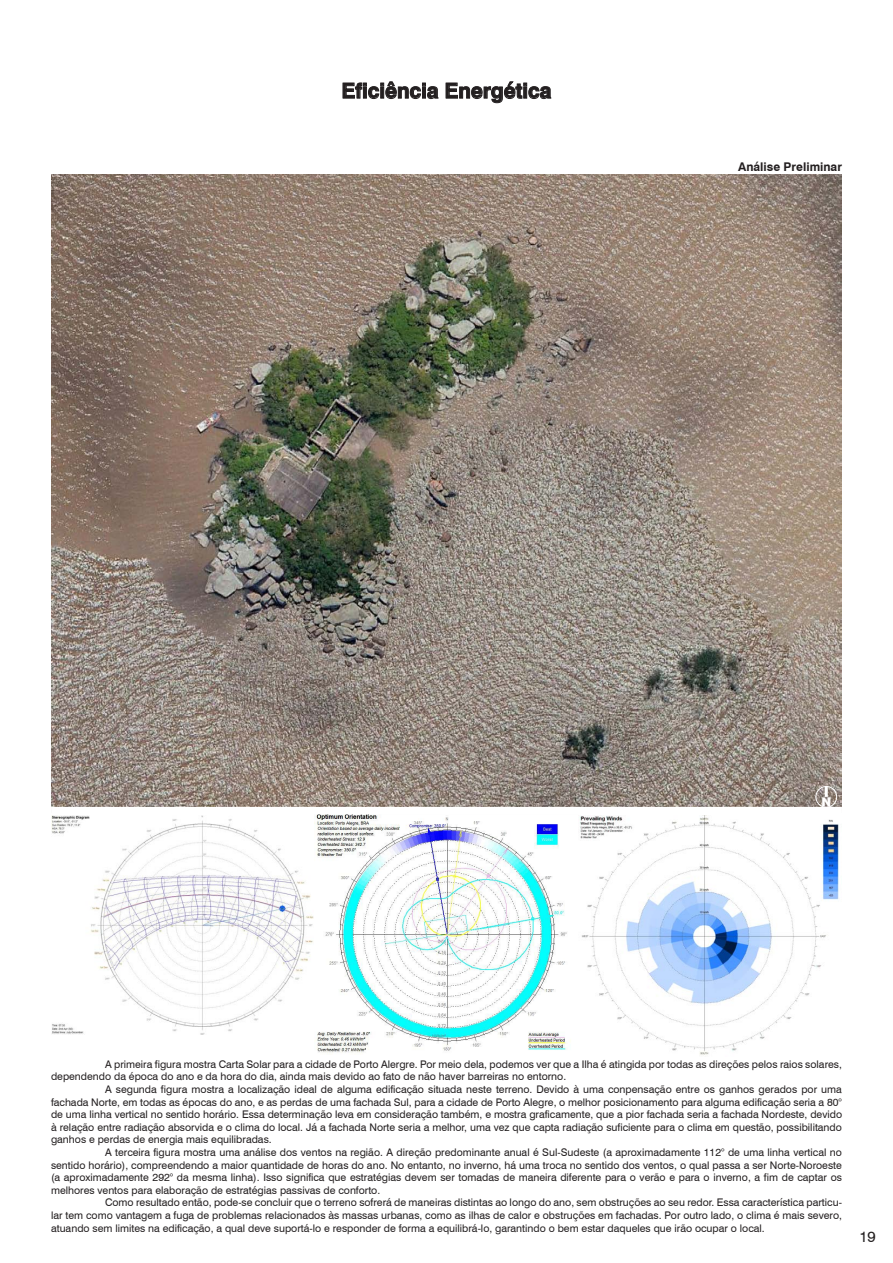
<style>
.page{position:relative;width:893px;height:1263px;background:#fff}
.page>*{position:absolute;margin:0;border:0;box-sizing:border-box;transform-origin:0 0}
.t1{font:700 21px "Swiss 721 BT";color:#231f20}
.t2{font:15px "Swiss 721 BT";color:#231f20}
.t3{font:700 12px "Swiss 721 BT";color:#231f20}
.t4{font:900 12px "Swiss 721 BT";color:#fff}
.t5{font:10.5px "Swiss 721 BT";color:#231f20}
</style>
<div class="page">
<img style="left:51px;top:175px;width:791px;height:632px">
<img style="left:51px;top:815px;width:264px;height:220px">
<img style="left:315px;top:814px;width:256px;height:240px">
<img style="left:580px;top:815px;width:259px;height:240px">
<svg style="left:343px;top:82px;width:95px;height:17px"></svg>
<svg style="left:446px;top:81px;width:105px;height:22px"></svg>
<div style="left:815px;top:786px;width:22px;height:22px;border:1px solid #fff;border-radius:50%"></div>
<svg style="left:825px;top:786px;width:3px;height:11px"></svg>
<h1 class="t1" style="left:342px;top:78px;width:211px">Eficiência Energética</h1>
<p class="t3" style="left:738px;top:160px;width:105px">Análise Preliminar</p>
<p class="t4" style="left:821px;top:794px;width:11px">N</p>
<p class="t5" style="left:105px;top:1058px;width:738px">A primeira figura mostra Carta Solar para a cidade de Porto Alergre. Por meio dela, podemos ver que a Ilha é atingida por todas as direções pelos raios solares,</p>
<p class="t5" style="left:51px;top:1070px;width:517px">dependendo da época do ano e da hora do dia, ainda mais devido ao fato de não haver barreiras no entorno.</p>
<p class="t5" style="left:105px;top:1083px;width:738px">A segunda figura mostra a localização ideal de alguma edificação situada neste terreno. Devido à uma conpensação entre os ganhos gerados por uma</p>
<p class="t5" style="left:51px;top:1095px;width:792px">fachada Norte, em todas as épocas do ano, e as perdas de uma fachada Sul, para a cidade de Porto Alegre, o melhor posicionamento para alguma edificação seria a 80°</p>
<p class="t5" style="left:51px;top:1108px;width:793px">de uma linha vertical no sentido horário. Essa determinação leva em consideração também, e mostra graficamente, que a pior fachada seria a fachada Nordeste, devido</p>
<p class="t5" style="left:51px;top:1121px;width:792px">à relação entre radiação absorvida e o clima do local. Já a fachada Norte seria a melhor, uma vez que capta radiação suficiente para o clima em questão, possibilitando</p>
<p class="t5" style="left:51px;top:1133px;width:222px">ganhos e perdas de energia mais equilibradas.</p>
<p class="t5" style="left:105px;top:1146px;width:738px">A terceira figura mostra uma análise dos ventos na região. A direção predominante anual é Sul-Sudeste (a aproximadamente 112° de uma linha vertical no</p>
<p class="t5" style="left:51px;top:1158px;width:792px">sentido horário), compreendendo a maior quantidade de horas do ano. No entanto, no inverno, há uma troca no sentido dos ventos, o qual passa a ser Norte-Noroeste</p>
<p class="t5" style="left:51px;top:1171px;width:792px">(a aproximadamente 292° da mesma linha). Isso significa que estratégias devem ser tomadas de maneira diferente para o verão e para o inverno, a fim de captar os</p>
<p class="t5" style="left:51px;top:1184px;width:331px">melhores ventos para elaboração de estratégias passivas de conforto.</p>
<p class="t5" style="left:105px;top:1196px;width:738px">Como resultado então, pode-se concluir que o terreno sofrerá de maneiras distintas ao longo do ano, sem obstruções ao seu redor. Essa característica particu-</p>
<p class="t5" style="left:51px;top:1209px;width:792px">lar tem como vantagem a fuga de problemas relacionados às massas urbanas, como as ilhas de calor e obstruções em fachadas. Por outro lado, o clima é mais severo,</p>
<p class="t5" style="left:51px;top:1221px;width:715px">atuando sem limites na edificação, a qual deve suportá-lo e responder de forma a equilibrá-lo, garantindo o bem estar daqueles que irão ocupar o local.</p>
<h2 class="t2" style="left:859px;top:1228px;width:18px">19</h2>
</div>
